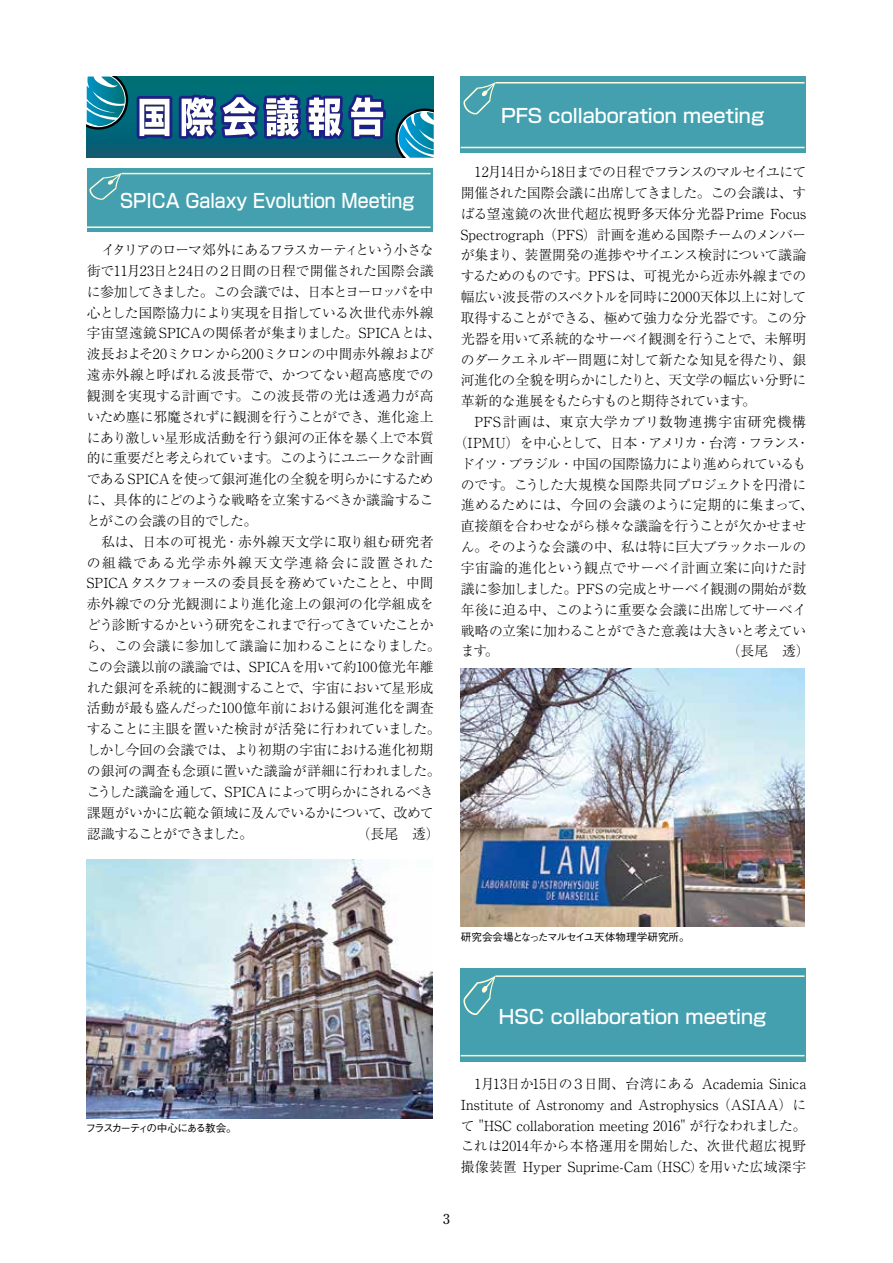
<style>
.page{position:relative;width:893px;height:1263px;background:#fff}
.page>*{position:absolute;margin:0;border:0;box-sizing:border-box;transform-origin:0 0}
.t1{font:500 19.2px "Shin Go Pro";color:#fff}
.t2{font:500 19.2px "Shin Go Pro";color:#fff;scale:.9 1}
.t3{font:300 13.8px/20.9px "Ryumin Pro";letter-spacing:-.02em;color:#000}
.t4{font:300 13.8px "Ryumin Pro";letter-spacing:-.07em;color:#000}
.t5{font:300 13.8px "Ryumin Pro";letter-spacing:-.04em;color:#000}
.t6{font:300 13.8px "Ryumin Pro";letter-spacing:.015em;color:#000}
.t7{font:300 13.8px "Ryumin Pro";letter-spacing:-.055em;color:#000}
.t8{font:300 13.8px "Ryumin Pro";letter-spacing:-.05em;color:#000}
.t9{font:300 13.8px "Ryumin Pro";letter-spacing:.06em;color:#000}
.t10{font:300 13.8px "Ryumin Pro";letter-spacing:.005em;color:#000}
.t11{font:300 13.8px "Ryumin Pro";letter-spacing:-.085em;color:#000}
.t12{font:700 13.8px "Futo Min A101 Pro";color:#000}
.t13{font:500 10.65px "Gothic BBB Pro";color:#000}
.t14{font:500 10.65px "Gothic BBB Pro";letter-spacing:-.145em;color:#000}
</style>
<div class="page">
<div style="left:87px;top:77px;width:347px;height:81px;background:linear-gradient(to bottom,#00737a,#095c75)"></div>
<svg style="left:134px;top:77px;width:255px;height:68px"></svg>
<svg style="left:87px;top:77px;width:41px;height:53px;background:#2a889c"></svg>
<svg style="left:395px;top:109px;width:39px;height:49px;background:#3493af"></svg>
<div style="left:461px;top:77px;width:345px;height:76px;background:#44a0ae"></div>
<svg style="left:463px;top:82px;width:32px;height:33px"></svg>
<hr style="left:495px;top:82px;width:309px;height:2px;background:#fffcdb">
<hr style="left:461px;top:147px;width:343px;height:1px;background:#fffcdb">
<div style="left:87px;top:168px;width:345px;height:64px;background:#44a0ae"></div>
<svg style="left:89px;top:173px;width:33px;height:27px"></svg>
<hr style="left:121px;top:173px;width:310px;height:1px;background:#fffcdb">
<hr style="left:87px;top:226px;width:344px;height:2px;background:#fffcdb">
<div style="left:461px;top:969px;width:345px;height:93px;background:#44a0ae"></div>
<svg style="left:463px;top:976px;width:32px;height:39px"></svg>
<hr style="left:495px;top:975px;width:309px;height:2px;background:#fffcdb">
<hr style="left:461px;top:1055px;width:343px;height:1px;background:#fffcdb">
<img style="left:87px;top:859px;width:345px;height:259px">
<img style="left:461px;top:668px;width:343px;height:258px">
<h1 class="t2" style="left:120px;top:185px;width:328px">SPICA Galaxy Evolution Meeting</h1>
<p class="t3" style="left:87px;top:238px;width:355px">　イタリアのローマ郊外にあるフラスカーティという小さな街で11月23日と24日の２日間の日程で開催された国際会議に参加してきました。この会議では、日本とヨーロッパを中心とした国際協力により実現を目指している次世代赤外線宇宙望遠鏡SPICAの関係者が集まりました。SPICAとは、波長およそ20ミクロンから200ミクロンの中間赤外線および遠赤外線と呼ばれる波長帯で、かつてない超高感度での観測を実現する計画です。この波長帯の光は透過力が高いため塵に邪魔されずに観測を行うことができ、進化途上にあり激しい星形成活動を行う銀河の正体を暴く上で本質的に重要だと考えられています。このようにユニークな計画であるSPICAを使って銀河進化の全貌を明らかにするために、具体的にどのような戦略を立案するべきか議論することがこの会議の目的でした。<br>　私は、日本の可視光・赤外線天文学に取り組む研究者の組織である光学赤外線天文学連絡会に設置された<br>SPICAタスクフォースの委員長を務めていたことと、中間赤外線での分光観測により進化途上の銀河の化学組成をどう診断するかという研究をこれまで行ってきていたことから、この会議に参加して議論に加わることになりました。この会議以前の議論では、SPICAを用いて約100億光年離れた銀河を系統的に観測することで、宇宙において星形成活動が最も盛んだった100億年前における銀河進化を調査することに主眼を置いた検討が活発に行われていました。しかし今回の会議では、より初期の宇宙における進化初期の銀河の調査も念頭に置いた議論が詳細に行われました。こうした議論を通して、SPICAによって明らかにされるべき課題がいかに広範な領域に及んでいるかについて、改めて認識することができました。　　　　　　　　（長尾　透）</p>
<h1 class="t1" style="left:501px;top:100px;width:264px">PFS collaboration meeting</h1>
<p class="t4" style="left:461px;top:161px;width:347px">　12月14日から18日までの日程でフランスのマルセイユにて</p>
<p class="t3" style="left:461px;top:181px;width:347px">開催された国際会議に出席してきました。この会議は、す</p>
<p class="t6" style="left:461px;top:203px;width:347px">ばる望遠鏡の次世代超広視野多天体分光器Prime Focus</p>
<p class="t3" style="left:461px;top:223px;width:347px">Spectrograph （PFS）計画を進める国際チームのメンバー</p>
<p class="t3" style="left:461px;top:244px;width:347px">が集まり、装置開発の進捗やサイエンス検討について議論</p>
<p class="t3" style="left:461px;top:265px;width:347px">するためのものです。PFSは、可視光から近赤外線までの</p>
<p class="t3" style="left:461px;top:285px;width:347px">幅広い波長帯のスペクトルを同時に2000天体以上に対して</p>
<p class="t5" style="left:461px;top:307px;width:347px">取得することができる、極めて強力な分光器です。この分</p>
<p class="t3" style="left:461px;top:327px;width:347px">光器を用いて系統的なサーベイ観測を行うことで、未解明</p>
<p class="t3" style="left:461px;top:348px;width:347px">のダークエネルギー問題に対して新たな知見を得たり、銀</p>
<p class="t3" style="left:461px;top:369px;width:347px">河進化の全貌を明らかにしたりと、天文学の幅広い分野に</p>
<p class="t11" style="left:461px;top:390px;width:297px">革新的な進展をもたらすものと期待されています。</p>
<p class="t9" style="left:461px;top:411px;width:347px">　PFS計画は、東京大学カブリ数物連携宇宙研究機構</p>
<p class="t7" style="left:454px;top:432px;width:357px">（IPMU）を中心として、日本・アメリカ・台湾・フランス・</p>
<p class="t4" style="left:461px;top:453px;width:347px">ドイツ・ブラジル・中国の国際協力により進められているも</p>
<p class="t3" style="left:461px;top:473px;width:347px">のです。こうした大規模な国際共同プロジェクトを円滑に</p>
<p class="t3" style="left:461px;top:494px;width:354px">進めるためには、今回の会議のように定期的に集まって、</p>
<p class="t5" style="left:461px;top:515px;width:347px">直接顔を合わせながら様々な議論を行うことが欠かせませ</p>
<p class="t3" style="left:461px;top:535px;width:347px">ん。そのような会議の中、私は特に巨大ブラックホールの</p>
<p class="t10" style="left:461px;top:557px;width:347px">宇宙論的進化という観点でサーベイ計画立案に向けた討</p>
<p class="t3" style="left:461px;top:577px;width:347px">議に参加しました。PFSの完成とサーベイ観測の開始が数</p>
<p class="t3" style="left:461px;top:598px;width:347px">年後に迫る中、このように重要な会議に出席してサーベイ</p>
<p class="t8" style="left:461px;top:619px;width:347px">戦略の立案に加わることができた意義は大きいと考えてい</p>
<p class="t14" style="left:85px;top:1119px;width:153px">フラスカーティの中心にある教会。</p>
<p class="t13" style="left:461px;top:928px;width:231px">研究会会場となったマルセイユ天体物理学研究所。</p>
<h1 class="t1" style="left:499px;top:1001px;width:269px">HSC collaboration meeting</h1>
<p class="t3" style="left:461px;top:1072px;width:347px;text-align:justify">　1月13日か15日の３日間、台湾にある Academia Sinica Institute of Astronomy and Astrophysics （ASIAA）にて "HSC collaboration meeting 2016" が行なわれました。これは2014年から本格運用を開始した、次世代超広視野撮像装置 Hyper Suprime-Cam（HSC）を用いた広域深宇</p>
<p class="t12" style="left:443px;top:1207px;width:9px">3</p>
</div>
